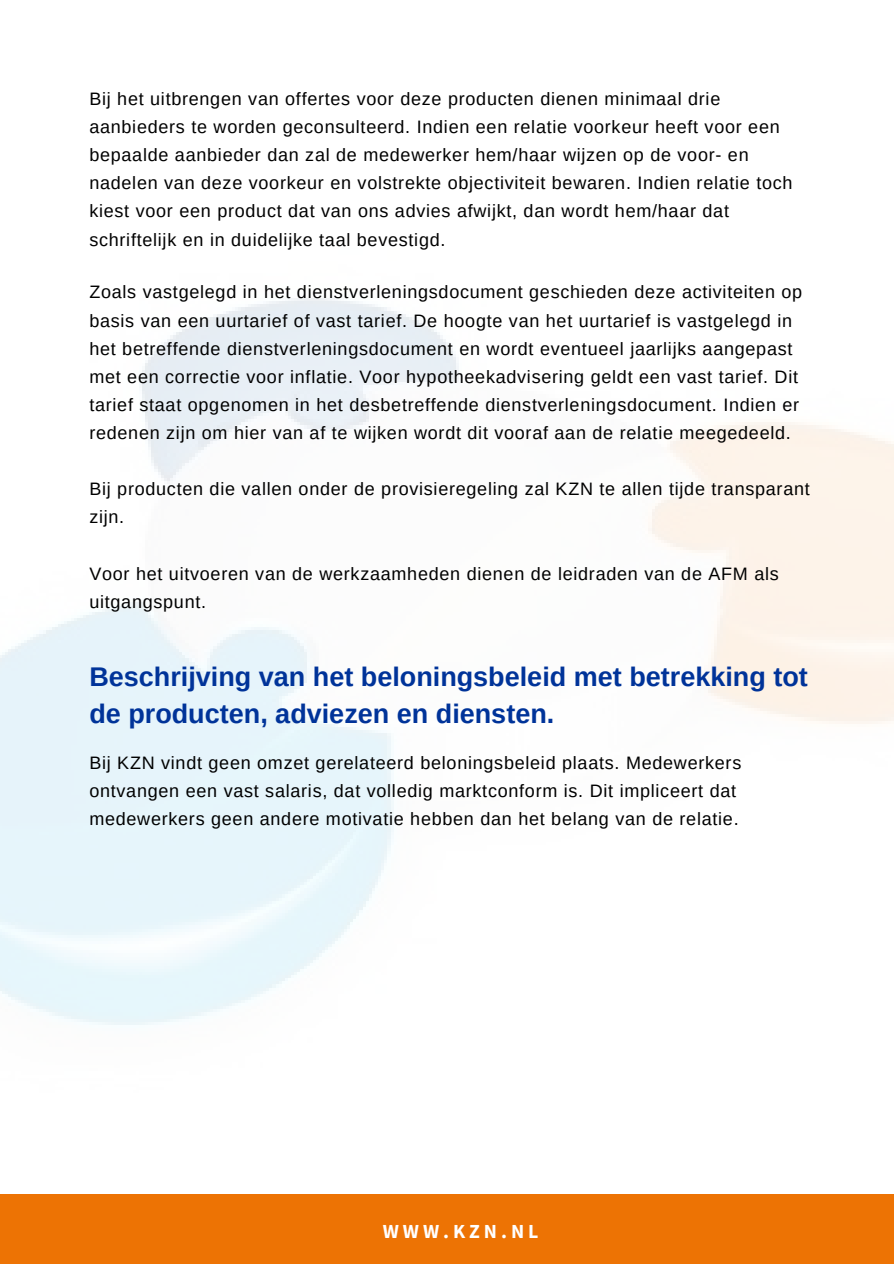
<style>
.page{position:relative;width:894px;height:1264px;background:#fff}
.page>*{position:absolute;margin:0;border:0;box-sizing:border-box;transform-origin:0 0}
.t1{font:700 27px/37.2px "Arimo";color:#039}
.t2{font:700 19.8px "Source Sans Pro";letter-spacing:.2em;color:#fff}
.t3{font:18px/28.2px "Arimo";letter-spacing:.04em;color:#000}
</style>
<div class="page">
<div style="left:0;top:1194px;width:893px;height:69px;background:#ed7304"></div>
<p class="t3" style="left:89px;top:84px;width:704px">Bij het uitbrengen van offertes voor deze producten dienen minimaal drie aanbieders te worden geconsulteerd. Indien een relatie voorkeur heeft voor een bepaalde aanbieder dan zal de medewerker hem/haar wijzen op de voor- en nadelen van deze voorkeur en volstrekte objectiviteit bewaren. Indien relatie toch kiest voor een product dat van ons advies afwijkt, dan wordt hem/haar dat schriftelijk en in duidelijke taal bevestigd.</p>
<p class="t3" style="left:89px;top:278px;width:714px">Zoals vastgelegd in het dienstverleningsdocument geschieden deze activiteiten op basis van een uurtarief of vast tarief. De hoogte van het uurtarief is vastgelegd in het betreffende dienstverleningsdocument en wordt eventueel jaarlijks aangepast met een correctie voor inflatie. Voor hypotheekadvisering geldt een vast tarief. Dit tarief staat opgenomen in het desbetreffende dienstverleningsdocument. Indien er redenen zijn om hier van af te wijken wordt dit vooraf aan de relatie meegedeeld.</p>
<p class="t3" style="left:89px;top:475px;width:721px">Bij producten die vallen onder de provisieregeling zal KZN te allen tijde transparant zijn.</p>
<p class="t3" style="left:89px;top:559px;width:690px">Voor het uitvoeren van de werkzaamheden dienen de leidraden van de AFM als uitgangspunt.</p>
<p class="t1" style="left:89px;top:658px;width:719px">Beschrijving van het beloningsbeleid met betrekking tot de producten, adviezen en diensten.</p>
<p class="t3" style="left:89px;top:748px;width:653px">Bij KZN vindt geen omzet gerelateerd beloningsbeleid plaats. Medewerkers ontvangen een vast salaris, dat volledig marktconform is. Dit impliceert dat medewerkers geen andere motivatie hebben dan het belang van de relatie.</p>
<h1 class="t2" style="left:383px;top:1218px;width:157px">WWW.KZN.NL</h1>
</div>
